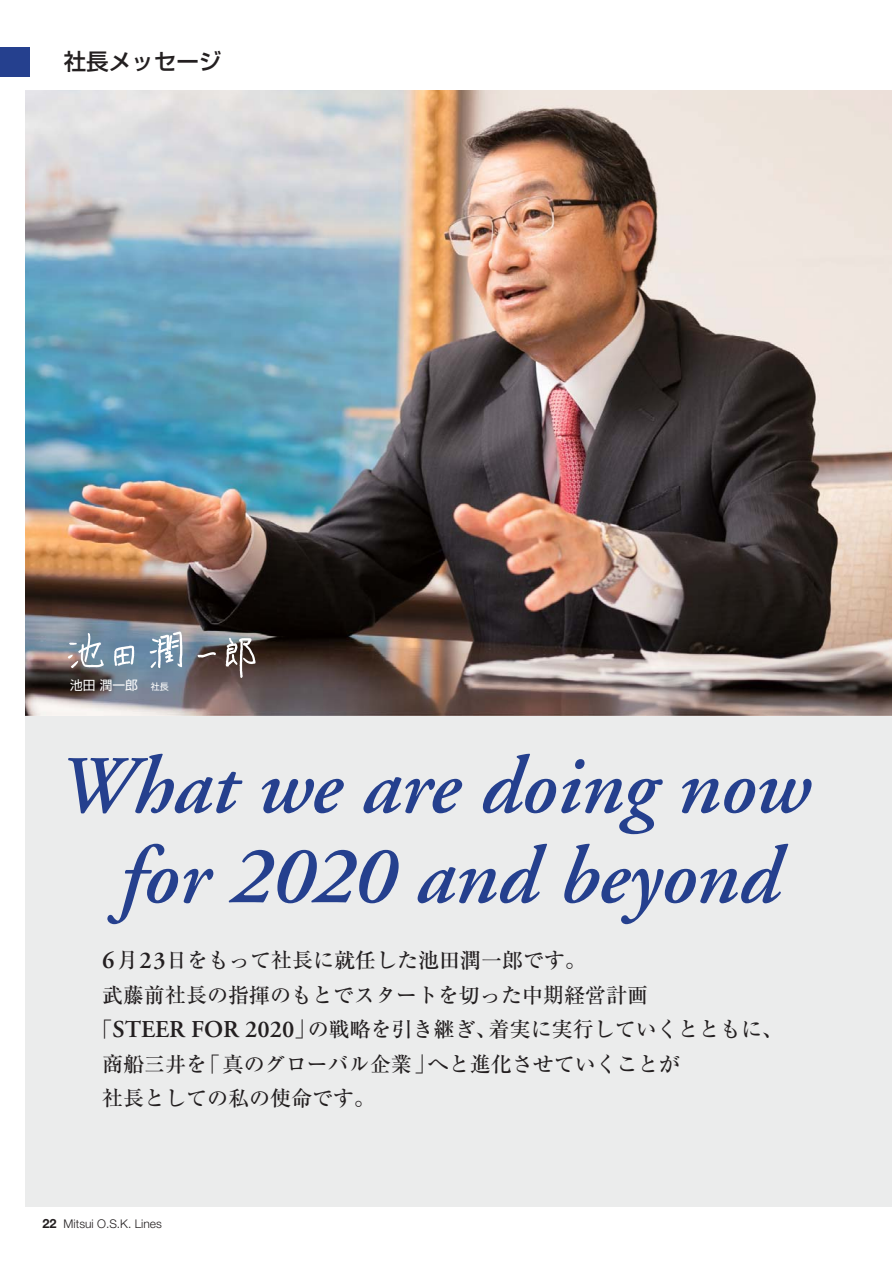
<style>
.page{position:relative;width:892px;height:1263px;background:#fff}
.page>*{position:absolute;margin:0;border:0;box-sizing:border-box;transform-origin:0 0}
.t1{font:italic 600 81.75px/90px "Adobe Garamond";color:#25408e;text-align:center}
.t2{font:22.5px "Shin Go Pro Medium 90 pv RKSJ H";color:#231f20}
.t3{font:21px "Ryumin Pro Medium 90 pv RKSJ H";color:#231f20}
.t4{font:12.75px "Shin Go Pro Regular 90 pv RKSJ H";color:#fff}
.t5{font:300 12px "Helvetica Neue";color:#231f20}
.s1{font-size:9px}
.s2{font-family:"Adobe Garamond";font-weight:600;font-size:24.15px}
.s3{font-weight:700;font-size:12.75px}
</style>
<div class="page">
<div style="left:26px;top:712px;width:866px;height:495px;background:#ebecec"></div>
<img style="left:26px;top:91px;width:866px;height:625px">
<img style="left:66px;top:628px;width:192px;height:52px">
<div style="left:0;top:47px;width:30px;height:30px;background:#25408e"></div>
<p class="t2" style="left:64px;top:53px;width:159px">社長メッセージ</p>
<p class="t4" style="left:70px;top:681px;width:100px">池田潤一郎　<span class="s1">社長</span></p>
<h1 class="t1" style="left:57px;top:749px;width:754px">What we are doing now for 2020 and beyond</h1>
<p class="t3" style="left:102px;top:953px;width:485px"><span class="s2">6</span>月<span class="s2">23</span>日をもって社長に就任した池田潤一郎です。</p>
<p class="t3" style="left:102px;top:987px;width:548px">武藤前社長の指揮のもとでスタートを切った中期経営計画</p>
<p class="t3" style="left:92px;top:1022px;width:693px">「<span class="s2">STEER FOR 2020</span>」の戦略を引き継ぎ、着実に実行していくとともに、</p>
<p class="t3" style="left:102px;top:1056px;width:579px">商船三井を「真のグローバル企業」へと進化させていくことが</p>
<p class="t3" style="left:102px;top:1091px;width:274px">社長としての私の使命です。</p>
<p class="t5" style="left:43px;top:1219px;width:121px"><span class="s3">22</span> Mitsui O.S.K. Lines</p>
</div>
